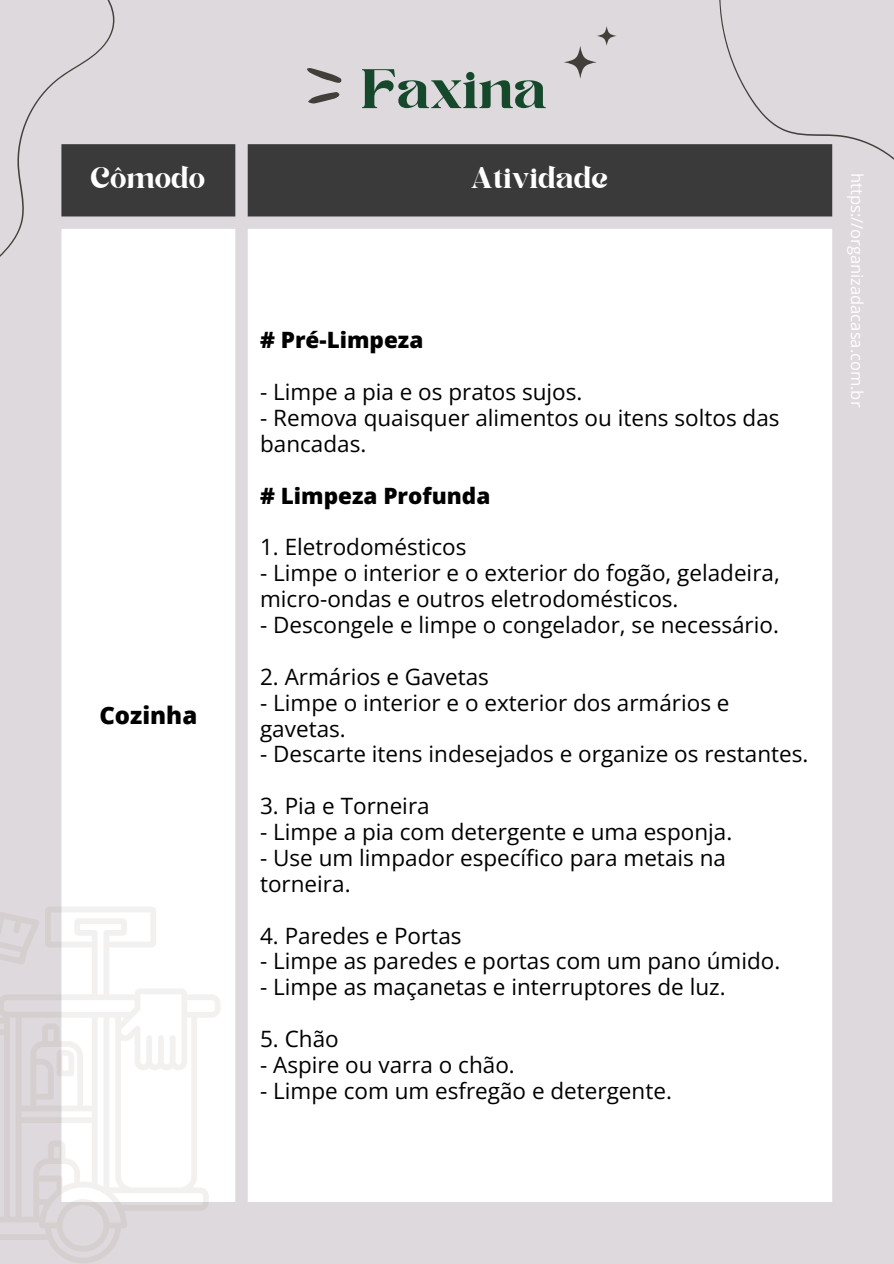
<style>
.page{position:relative;width:894px;height:1264px;background:#fff}
.page>*{position:absolute;margin:0;border:0;box-sizing:border-box;transform-origin:0 0}
.t1{font:55.65px "Kelin Eator";color:#16492c}
.t2{font:30px "Kelin Eator";color:#fff}
.t3{font:800 24px "Open Sans";color:#000}
.t4{font:22.5px/25.8px "Open Sans";color:#000}
.t5{font:800 22.5px "Open Sans";color:#000}
.t6{font:16.5px "Open Sans";color:#fff}
</style>
<div class="page">
<div style="left:0;top:0;width:893px;height:1263px;background:#ddd9dc"></div>
<div style="left:194px;top:144px;width:492px;height:72px;background:#3b3a3a"></div>
<div style="left:61px;top:229px;width:771px;height:972px;background:#fff"></div>
<svg style="left:307px;top:68px;width:35px;height:36px"></svg>
<svg style="left:686px;top:0;width:207px;height:270px"></svg>
<svg style="left:127px;top:144px;width:67px;height:119px;fill:#3b3a3a"></svg>
<svg style="left:0;top:0;width:127px;height:314px"></svg>
<svg style="left:563px;top:46px;width:33px;height:32px"></svg>
<svg style="left:596px;top:26px;width:20px;height:20px"></svg>
<svg style="left:0;top:900px;width:220px;height:362px"></svg>
<svg style="left:57px;top:1049px;width:17px;height:27px"></svg>
<p class="t1" style="left:362px;top:66px;width:187px">Faxina</p>
<p class="t2" style="left:91px;top:165px;width:116px">Cômodo</p>
<p class="t2" style="left:471px;top:165px;width:138px">Atividade</p>
<p class="t3" style="left:99px;top:698px;width:99px">Cozinha</p>
<p class="t5" style="left:260px;top:324px;width:165px"># Pré-Limpeza</p>
<p class="t4" style="left:260px;top:378px;width:323px">- Limpe a pia e os pratos sujos.</p>
<p class="t4" style="left:260px;top:404px;width:521px">- Remova quaisquer alimentos ou itens soltos das bancadas.</p>
<h1 class="t5" style="left:260px;top:479px;width:232px"># Limpeza Profunda</h1>
<p class="t4" style="left:260px;top:533px;width:208px">1. Eletrodomésticos</p>
<p class="t4" style="left:260px;top:559px;width:521px">- Limpe o interior e o exterior do fogão, geladeira, micro-ondas e outros eletrodomésticos.</p>
<p class="t4" style="left:260px;top:611px;width:520px">- Descongele e limpe o congelador, se necessário.</p>
<p class="t4" style="left:260px;top:663px;width:230px">2. Armários e Gavetas</p>
<p class="t4" style="left:260px;top:689px;width:471px">- Limpe o interior e o exterior dos armários e gavetas.</p>
<p class="t4" style="left:260px;top:740px;width:549px">- Descarte itens indesejados e organize os restantes.</p>
<p class="t4" style="left:260px;top:792px;width:171px">3. Pia e Torneira</p>
<p class="t4" style="left:260px;top:818px;width:473px">- Limpe a pia com detergente e uma esponja.</p>
<p class="t4" style="left:260px;top:844px;width:467px">- Use um limpador específico para metais na torneira.</p>
<p class="t4" style="left:260px;top:922px;width:203px">4. Paredes e Portas</p>
<p class="t4" style="left:260px;top:947px;width:521px">- Limpe as paredes e portas com um pano úmido.</p>
<p class="t4" style="left:260px;top:973px;width:467px">- Limpe as maçanetas e interruptores de luz.</p>
<p class="t4" style="left:260px;top:1025px;width:80px">5. Chão</p>
<p class="t4" style="left:260px;top:1051px;width:256px">- Aspire ou varra o chão.</p>
<p class="t4" style="left:260px;top:1077px;width:413px">- Limpe com um esfregão e detergente.</p>
<p class="t6" style="left:868px;top:173px;width:236px;rotate:90deg">https://organizadacasa.com.br</p>
</div>
